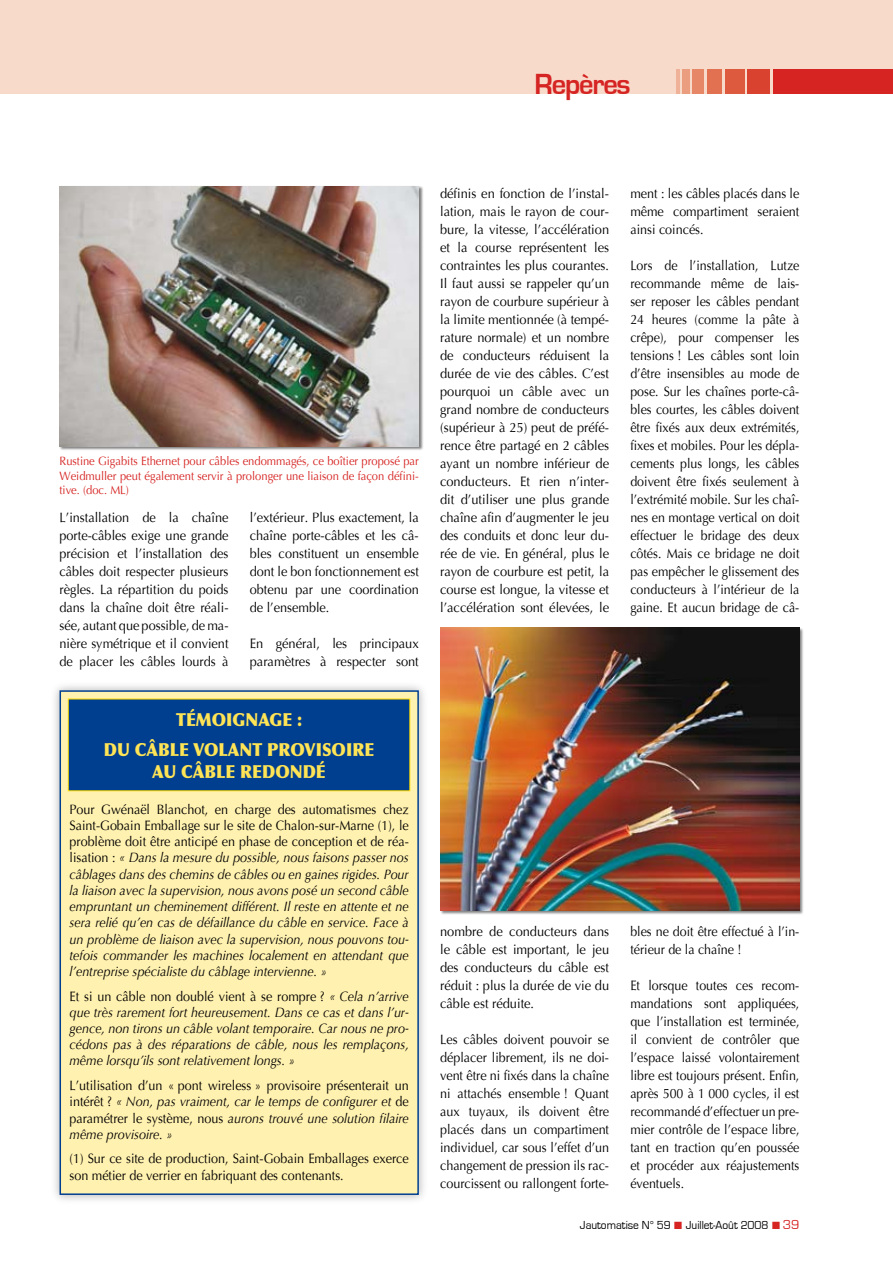
<style>
.page{position:relative;width:893px;height:1263px;background:#fff}
.page>*{position:absolute;margin:0;border:0;box-sizing:border-box;transform-origin:0 0}
.t1{font:700 30px "Eurostile";letter-spacing:-.04em;color:#d52422;scale:.95 1}
.t2{font:900 18px/30.2px "Optima";color:#ffe455;text-align:center;scale:.9 1}
.t3{font:13.5px/18px "Optima";color:#000;text-align:justify;scale:.92 1}
.t4{font:italic 13.5px/16.2px "Optima";color:#000;text-align:justify;scale:.93 1}
.t5{font:13.5px/18px "Optima";color:#000;text-align:justify;scale:.95 1}
.t6{font:13.5px/18px "Optima";color:#000;text-align:justify;scale:.93 1}
.t7{font:13.5px/18px "Optima";color:#000;text-align:justify;scale:.94 1}
.t8{font:12px/14.4px "Optima";color:#d52422;text-align:justify;scale:.93 1}
.t9{font:12px "Eurostile";color:#000;scale:.95 1}
.s1{font-style:normal}
.s2{font-style:italic}
.s3{color:#d52422}
.s4{font-size:13.5px;color:#d52422}
</style>
<div class="page">
<div style="left:0;top:0;width:893px;height:94px;background:#f8dacb"></div>
<div style="left:773px;top:70px;width:120px;height:24px;background:#d52422"></div>
<div style="left:747px;top:70px;width:23px;height:24px;background:#d9422f"></div>
<div style="left:725px;top:70px;width:19px;height:24px;background:#dd5a3e"></div>
<div style="left:707px;top:70px;width:15px;height:24px;background:#e17151"></div>
<div style="left:693px;top:70px;width:11px;height:24px;background:#e68868"></div>
<div style="left:683px;top:70px;width:7px;height:24px;background:#ea9d7f"></div>
<hr style="left:676px;top:70px;width:4px;height:24px;background:#efb298">
<div style="left:59px;top:185px;width:365px;height:267px;background:#000;opacity:.5"></div>
<img style="left:60px;top:186px;width:359px;height:260px">
<div style="left:50px;top:680px;width:380px;height:525px;background:#000;opacity:.3"></div>
<div style="left:60px;top:691px;width:358px;height:503px;background:#fff1af"></div>
<div style="left:60px;top:690px;width:359px;height:505px;border:2px solid #003f90"></div>
<div style="left:68px;top:699px;width:342px;height:92px;background:#003f90"></div>
<div style="left:439px;top:626px;width:366px;height:289px;background:#000;opacity:.5"></div>
<img style="left:440px;top:628px;width:359px;height:282px">
<h1 class="t1" style="left:535px;top:67px;width:103px">Repères</h1>
<p class="t8" style="left:60px;top:454px;width:388px">Rustine Gigabits Ethernet pour câbles endommagés, ce boîtier proposé par Weidmuller peut également servir à prolonger une liaison de façon défini&shy;tive. (doc. ML)</p>
<p class="t7" style="left:60px;top:509px;width:181px">L’installation de la chaîne porte-câbles exige une grande précision et l’installation des câbles doit respecter plusieurs règles. La répartition du poids dans la chaîne doit être réali&shy;sée, autant que possible, de ma&shy;nière symétrique et il convient de placer les câbles lourds à</p>
<p class="t7" style="left:250px;top:509px;width:181px">l’extérieur. Plus exactement, la chaîne porte-câbles et les câ&shy;bles constituent un ensemble dont le bon fonctionnement est obtenu par une coordination de l’ensemble.</p>
<p class="t5" style="left:250px;top:635px;width:179px">En général, les principaux paramètres à respecter sont</p>
<h2 class="t2" style="left:104px;top:705px;width:302px">TÉMOIGNAGE :<br>DU CÂBLE VOLANT PROVISOIRE</h2>
<h2 class="t2" style="left:152px;top:756px;width:194px">AU CÂBLE REDONDÉ</h2>
<p class="t4" style="left:69px;top:801px;width:366px"><span class="s1">Pour Gwénaël Blanchot, en charge des automatismes chez Saint-Gobain Emballage sur le site de Chalon-sur-Marne (1), le problème doit être anticipé en phase de conception et de réa&shy;lisation :</span> « Dans la mesure du possible, nous faisons passer nos câblages dans des chemins de câbles ou en gaines rigides. Pour la liaison avec la supervision, nous avons posé un second câble empruntant un cheminement différent. Il reste en attente et ne sera relié qu’en cas de défaillance du câble en service. Face à un problème de liaison avec la supervision, nous pouvons tou&shy;tefois commander les machines localement en attendant que l’entreprise spécialiste du câblage intervienne. »</p>
<p class="t4" style="left:70px;top:988px;width:366px"><span class="s1">Et si un câble non doublé vient à se rompre ?</span> « Cela n’arrive que très rarement fort heureusement. Dans ce cas et dans l’ur&shy;gence, non tirons un câble volant temporaire. Car nous ne pro&shy;cédons pas à des réparations de câble, nous les remplaçons, même lorsqu’ils sont relativement longs. »</p>
<p class="t6" style="left:70px;top:1078px;width:366px;line-height:16.2px">L’utilisation d’un « pont wireless » provisoire présenterait un intérêt ? <span class="s2">« Non, pas vraiment, car le temps de configurer et</span> de paramétrer le système, nous <span class="s2">aurons trouvé une solution filaire même provisoire. »</span></p>
<p class="t6" style="left:70px;top:1151px;width:366px;line-height:16.2px">(1) Sur ce site de production, Saint-Gobain Emballages exerce son métier de verrier en fabriquant des contenants.</p>
<p class="t5" style="left:440px;top:185px;width:179px">définis en fonction de l’instal&shy;lation, mais le rayon de cour&shy;bure, la vitesse, l’accélération et la course représentent les contraintes les plus courantes.<br>Il faut aussi se rappeler qu’un rayon de courbure supérieur à la limite mentionnée (à tempé&shy;rature normale) et un nombre de conducteurs réduisent la durée de vie des câbles. C’est pourquoi un câble avec un grand nombre de conducteurs (supérieur à 25) peut de préfé&shy;rence être partagé en 2 câbles ayant un nombre inférieur de conducteurs. Et rien n’inter&shy;dit d’utiliser une plus grande chaîne afin d’augmenter le jeu des conduits et donc leur du&shy;rée de vie. En général, plus le rayon de courbure est petit, la course est longue, la vitesse et l’accélération sont élevées, le</p>
<p class="t6" style="left:630px;top:185px;width:183px">ment : les câbles placés dans le même compartiment seraient ainsi coincés.</p>
<p class="t3" style="left:630px;top:257px;width:185px">Lors de l’installation, Lutze recommande même de lais&shy;ser reposer les câbles pendant 24 heures (comme la pâte à crêpe), pour compenser les tensions ! Les câbles sont loin d’être insensibles au mode de pose. Sur les chaînes porte-câ&shy;bles courtes, les câbles doivent être fixés aux deux extrémités, fixes et mobiles. Pour les dépla&shy;cements plus longs, les câbles doivent être fixés seulement à l’extrémité mobile. Sur les chaî&shy;nes en montage vertical on doit effectuer le bridage des deux côtés. Mais ce bridage ne doit pas empêcher le glissement des conducteurs à l’intérieur de la gaine. Et aucun bridage de câ-</p>
<p class="t5" style="left:440px;top:923px;width:179px">nombre de conducteurs dans le câble est important, le jeu des conducteurs du câble est réduit : plus la durée de vie du câble est réduite.</p>
<p class="t6" style="left:440px;top:1031px;width:183px">Les câbles doivent pouvoir se déplacer librement, ils ne doi&shy;vent être ni fixés dans la chaîne ni attachés ensemble ! Quant aux tuyaux, ils doivent être placés dans un compartiment individuel, car sous l’effet d’un changement de pression ils rac&shy;courcissent ou rallongent forte-</p>
<p class="t3" style="left:630px;top:923px;width:185px">bles ne doit être effectué à l’in&shy;térieur de la chaîne !</p>
<p class="t3" style="left:630px;top:977px;width:185px">Et lorsque toutes ces recom&shy;mandations sont appliquées, que l’installation est terminée, il convient de contrôler que l’espace laissé volontairement libre est toujours présent. Enfin, après 500 à 1 000 cycles, il est recommandé d’effectuer un pre&shy;mier contrôle de l’espace libre, tant en traction qu’en poussée et procéder aux réajustements éventuels.</p>
<p class="t9" style="left:580px;top:1218px;width:233px">Jautomatise N° 59 <span class="s3">■</span> Juillet-Août 2008 <span class="s3">■</span> <span class="s4">39</span></p>
</div>
